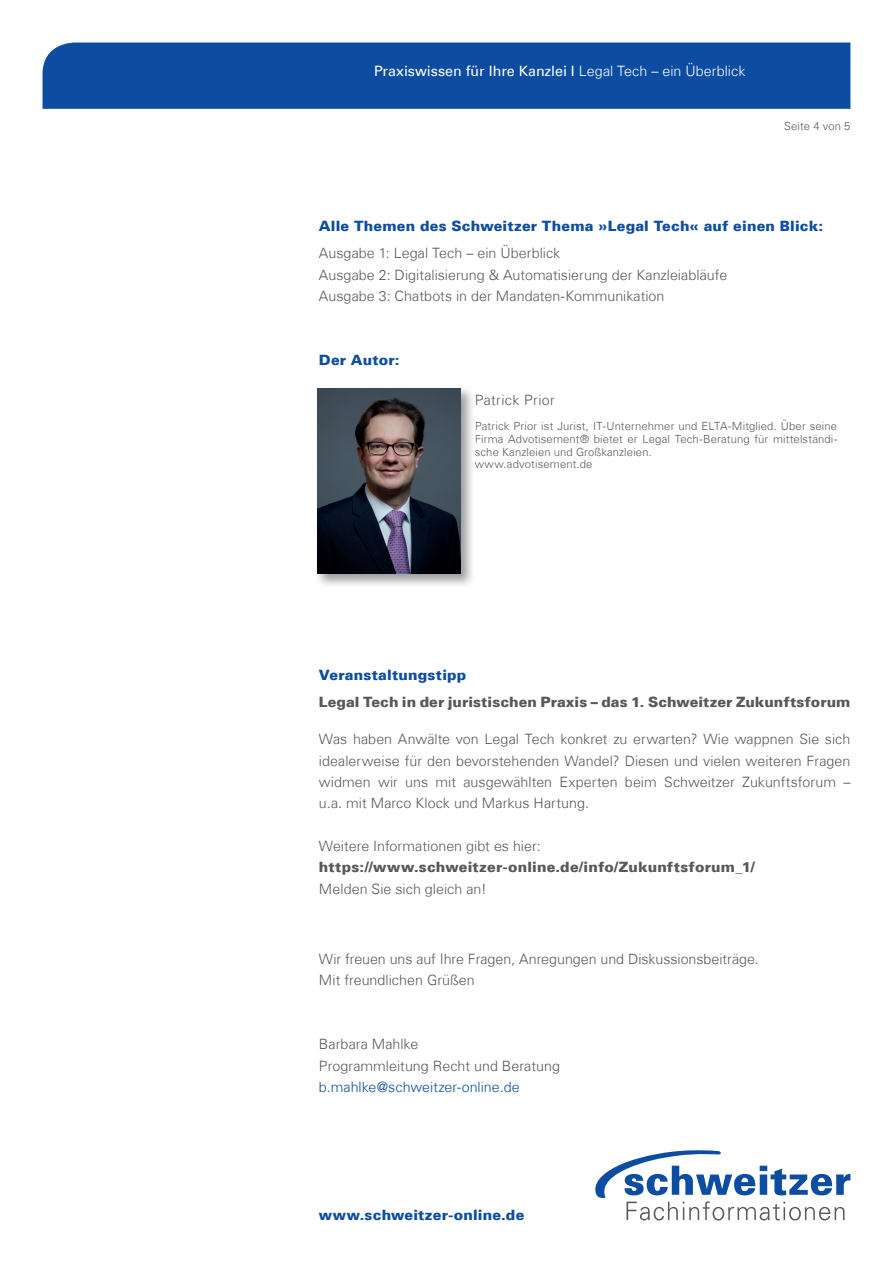
<style>
.page{position:relative;width:893px;height:1263px;background:#fff}
.page>*{position:absolute;margin:0;border:0;box-sizing:border-box;transform-origin:0 0}
.t1{font:300 14.25px/21.3px "Univers Com 45";color:#57585a}
.t2{font:900 14.25px "Univers Com 75";letter-spacing:.005em;color:#57585a}
.t3{font:900 14.25px "Univers Com 75";letter-spacing:.015em;color:#0d4da1}
.t4{font:14.25px "Univers Com 55 Roman";color:#fff}
.t5{font:300 14.25px "Univers Com 45";color:#0d4da1}
.t6{font:300 14.25px "Univers Com 45";letter-spacing:.025em;color:#57585a}
.t7{font:300 11.25px/12.6px "Univers Com 45";letter-spacing:.01em;color:#57585a}
.s1{font-family:"Univers Com 45";font-weight:300}
</style>
<div class="page">
<div style="left:43px;top:43px;width:807px;height:66px;background:#0d4da1"></div>
<svg style="left:595px;top:1150px;width:255px;height:70px"></svg>
<img style="left:317px;top:389px;width:155px;height:196px">
<img style="left:317px;top:388px;width:144px;height:185px">
<p class="t4" style="left:374px;top:63px;width:373px">Praxiswissen für Ihre Kanzlei I <span class="s1">Legal Tech – ein Überblick</span></p>
<p class="t7" style="left:784px;top:119px;width:68px">Seite 4 von 5</p>
<p class="t3" style="left:319px;top:217px;width:506px">Alle Themen des Schweitzer Thema »Legal Tech« auf einen Blick:</p>
<p class="t1" style="left:319px;top:243px;width:410px">Ausgabe 1: Legal Tech – ein Überblick<br>Ausgabe 2: Digitalisierung &amp; Automatisierung der Kanzleiabläufe<br>Ausgabe 3: Chatbots in der Mandaten-Kommunikation</p>
<p class="t3" style="left:319px;top:351px;width:82px">Der Autor:</p>
<p class="t6" style="left:475px;top:391px;width:82px">Patrick Prior</p>
<p class="t7" style="left:475px;top:420px;width:364px">Patrick Prior ist Jurist, IT-Unternehmer und ELTA-Mitglied. Über seine Firma Advotisement® bietet er Legal Tech-Beratung für mittelständi&shy;sche Kanzleien und Großkanzleien.<br>www.advotisement.de</p>
<p class="t3" style="left:319px;top:666px;width:149px">Veranstaltungstipp</p>
<p class="t2" style="left:319px;top:693px;width:533px">Legal Tech in der juristischen Praxis – das 1. Schweitzer Zukunftsforum</p>
<p class="t1" style="left:319px;top:728px;width:533px;text-align:justify">Was haben Anwälte von Legal Tech konkret zu erwarten? Wie wappnen Sie sich idealerweise für den bevorstehenden Wandel? Diesen und vielen weiteren Fragen widmen wir uns mit ausgewählten Experten beim Schweitzer Zukunftsforum – u.a. mit Marco Klock und Markus Hartung.</p>
<p class="t1" style="left:319px;top:835px;width:223px">Weitere Informationen gibt es hier:</p>
<p class="t2" style="left:319px;top:858px;width:437px">https://www.schweitzer-online.de/info/Zukunftsforum_1/</p>
<p class="t1" style="left:319px;top:878px;width:169px">Melden Sie sich gleich an!</p>
<p class="t1" style="left:319px;top:948px;width:441px">Wir freuen uns auf Ihre Fragen, Anregungen und Diskussionsbeiträge.<br>Mit freundlichen Grüßen</p>
<p class="t1" style="left:319px;top:1034px;width:243px">Barbara Mahlke<br>Programmleitung Recht und Beratung</p>
<p class="t5" style="left:319px;top:1078px;width:202px">b.mahlke@schweitzer-online.de</p>
<p class="t3" style="left:319px;top:1206px;width:207px">www.schweitzer-online.de</p>
</div>
